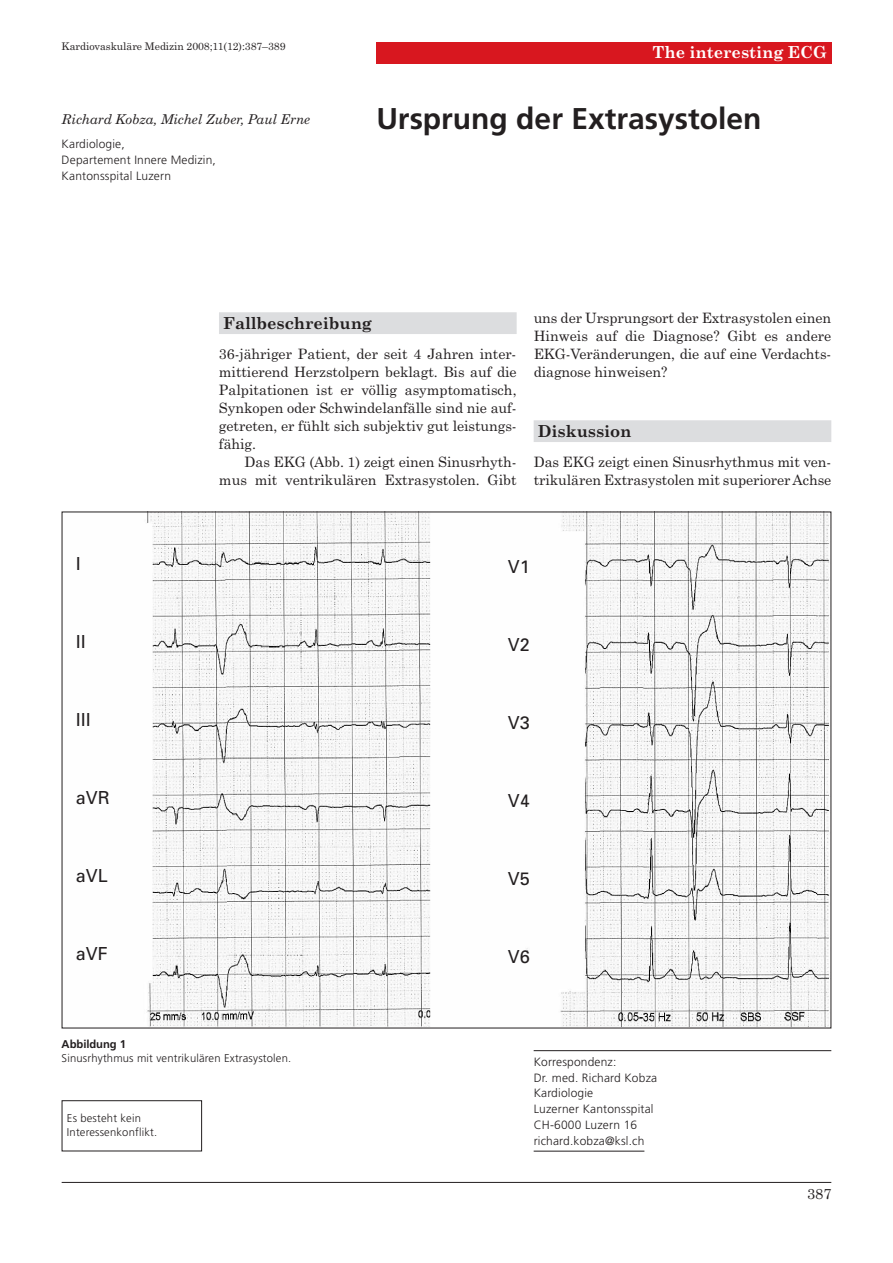
<style>
.page{position:relative;width:893px;height:1263px;background:#fff}
.page>*{position:absolute;margin:0;border:0;box-sizing:border-box;transform-origin:0 0}
.t1{font:700 30px "Frutiger LT Std";color:#231f20}
.t2{font:18px "Univers";color:#231f20}
.t3{font:700 16.5px "Century Schoolbook";letter-spacing:-.005em;color:#231f20}
.t4{font:700 16.5px "Century Schoolbook";letter-spacing:-.005em;color:#fff}
.t5{font:14.7px "Century Schoolbook";color:#231f20}
.t6{font:14.25px/18px "Century Schoolbook";letter-spacing:-.005em;color:#231f20;text-align:justify}
.t7{font:italic 13.5px "Century Schoolbook";letter-spacing:-.005em;color:#231f20}
.t8{font:300 12px/15.8px "Frutiger LT Std";letter-spacing:.015em;color:#231f20}
.t9{font:300 11.25px/14.2px "Frutiger LT Std";letter-spacing:.015em;color:#231f20}
.t10{font:700 11.25px "Frutiger LT Std";letter-spacing:-.005em;color:#231f20}
.t11{font:10.5px "Century Schoolbook";letter-spacing:-.005em;color:#231f20}
</style>
<div class="page">
<div style="left:376px;top:43px;width:455px;height:21px;background:#d8171f"></div>
<hr style="left:62px;top:1182px;width:769px;height:1px;background:#231f20">
<div style="left:219px;top:312px;width:298px;height:22px;background:#dcdddf"></div>
<div style="left:534px;top:420px;width:297px;height:22px;background:#dcdddf"></div>
<hr style="left:534px;top:1050px;width:297px;height:1px;background:#231f20">
<hr style="left:534px;top:1151px;width:110px;height:1px;background:#231f20">
<div style="left:62px;top:1100px;width:140px;height:51px;border:1px solid #231f20"></div>
<img style="left:147px;top:514px;width:682px;height:512px">
<p class="t11" style="left:62px;top:43px;width:225px">Kardiovaskuläre Medizin 2008;11(12):387–389</p>
<p class="t4" style="left:653px;top:46px;width:176px">The interesting ECG</p>
<p class="t7" style="left:62px;top:111px;width:250px">Richard Kobza, Michel Zuber, Paul Erne</p>
<p class="t8" style="left:62px;top:137px;width:156px">Kardiologie,<br>Departement Innere Medizin,<br>Kantonsspital Luzern</p>
<h1 class="t1" style="left:376px;top:106px;width:387px">Ursprung der Extrasystolen</h1>
<p class="t3" style="left:223px;top:317px;width:150px">Fallbeschreibung</p>
<p class="t6" style="left:219px;top:347px;width:299px">36-jähriger Patient, der seit 4 Jahren inter&shy;mittierend Herzstolpern beklagt. Bis auf die Palpitationen ist er völlig asymptomatisch, Synkopen oder Schwindelanfälle sind nie auf&shy;getreten, er fühlt sich subjektiv gut leistungs&shy;fähig.</p>
<p class="t6" style="left:219px;top:455px;width:299px;text-align:right">Das EKG (Abb. 1) zeigt einen Sinusrhyth&shy;mus mit ventrikulären Extrasystolen. Gibt</p>
<p class="t6" style="left:534px;top:311px;width:299px">uns der Ursprungsort der Extrasystolen einen Hinweis auf die Diagnose? Gibt es andere EKG-Veränderungen, die auf eine Verdachts&shy;diagnose hinweisen?</p>
<p class="t3" style="left:538px;top:425px;width:95px">Diskussion</p>
<p class="t6" style="left:534px;top:455px;width:299px">Das EKG zeigt einen Sinusrhythmus mit ven&shy;trikulären Extrasystolen mit superiorer Achse</p>
<p class="t2" style="left:76px;top:557px;width:7px">I</p>
<p class="t2" style="left:508px;top:560px;width:24px">V1</p>
<p class="t2" style="left:76px;top:635px;width:11px">II</p>
<p class="t2" style="left:508px;top:638px;width:24px">V2</p>
<p class="t2" style="left:76px;top:713px;width:16px">III</p>
<p class="t2" style="left:508px;top:716px;width:24px">V3</p>
<p class="t2" style="left:76px;top:791px;width:36px">aVR</p>
<p class="t2" style="left:508px;top:794px;width:24px">V4</p>
<p class="t2" style="left:76px;top:869px;width:34px">aVL</p>
<p class="t2" style="left:508px;top:872px;width:24px">V5</p>
<p class="t2" style="left:76px;top:947px;width:34px">aVF</p>
<p class="t2" style="left:508px;top:950px;width:24px">V6</p>
<p class="t10" style="left:62px;top:1039px;width:66px">Abbildung 1</p>
<p class="t9" style="left:62px;top:1052px;width:231px">Sinusrhythmus mit ventrikulären Extrasystolen.</p>
<p class="t9" style="left:67px;top:1111px;width:92px">Es besteht kein<br>Interessenkonflikt.</p>
<p class="t8" style="left:534px;top:1055px;width:125px">Korrespondenz:<br>Dr. med. Richard Kobza<br>Kardiologie<br>Luzerner Kantonsspital<br>CH-6000 Luzern 16 richard.kobza@ksl.ch</p>
<p class="t5" style="left:807px;top:1188px;width:26px">387</p>
</div>
